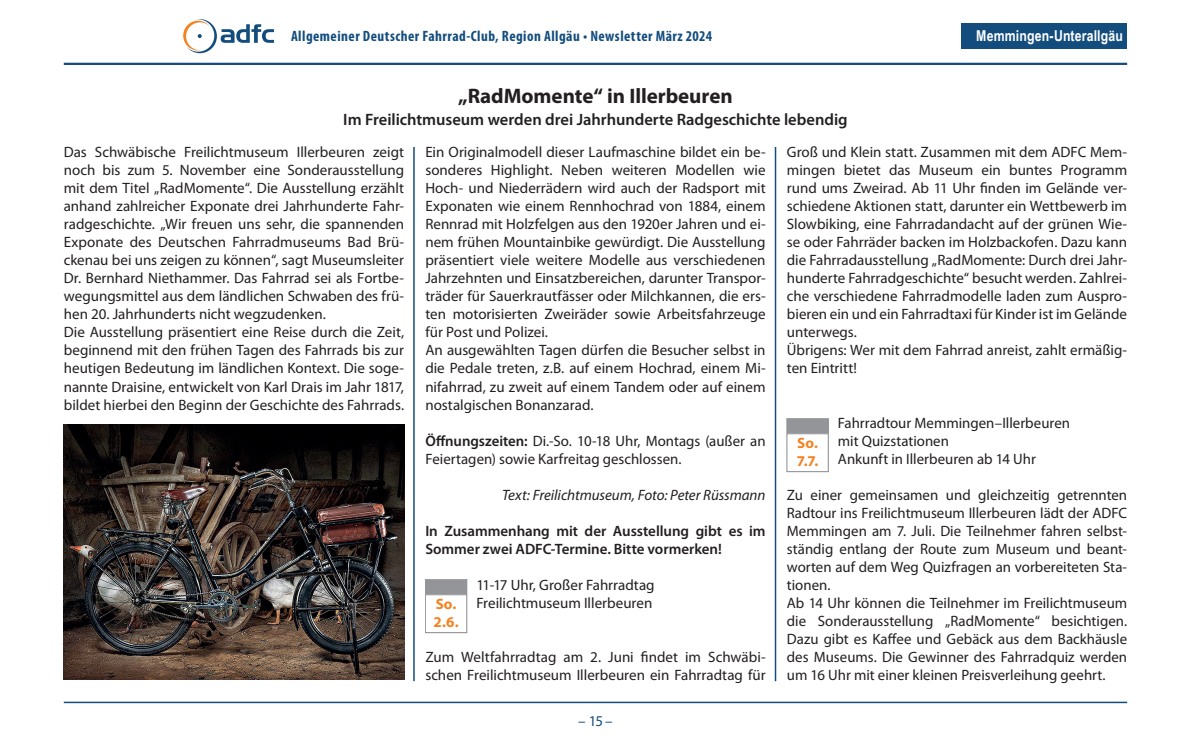
<style>
.page{position:relative;width:1191px;height:745px;background:#fff}
.page>*{position:absolute;margin:0;border:0;box-sizing:border-box;transform-origin:0 0}
.t1{font:700 21px "Myriad Pro";letter-spacing:-.005em;color:#231f20}
.t2{font:600 16.5px "Myriad Pro";color:#231f20}
.t3{font:15px/18px "Myriad Pro";color:#231f20}
.t4{font:600 15px/18px "Myriad Pro";letter-spacing:-.005em;color:#231f20}
.t5{font:700 condensed 15px "Myriad Pro";letter-spacing:.03em;color:#134d7e}
.t6{font:italic 15px "Myriad Pro";letter-spacing:-.005em;color:#231f20}
.t7{font:700 15px "Arial Narrow";letter-spacing:.01em;color:#fff}
.t8{font:700 15px/18px "Myriad Pro";color:#f58220}
.t9{font:15px "Myriad Pro";color:#134d7e}
.s1{font-weight:600}
</style>
<div class="page">
<hr style="left:64px;top:63px;width:1063px;height:2px;background:#134d7e">
<hr style="left:64px;top:701px;width:1063px;height:1px;background:#134d7e">
<svg style="left:183px;top:19px;width:91px;height:34px"></svg>
<hr style="left:413px;top:85px;width:2px;height:595px;background:#134d7e">
<hr style="left:774px;top:85px;width:2px;height:595px;background:#134d7e">
<div style="left:408px;top:78px;width:12px;height:69px;background:#fff"></div>
<div style="left:770px;top:78px;width:11px;height:69px;background:#fff"></div>
<img style="left:64px;top:424px;width:340px;height:255px">
<div style="left:425px;top:579px;width:42px;height:14px;background:#939598"></div>
<div style="left:425px;top:579px;width:42px;height:14px;border:1px solid #939598"></div>
<div style="left:425px;top:593px;width:42px;height:39px;border:1px solid #939598"></div>
<div style="left:787px;top:418px;width:41px;height:14px;background:#939598"></div>
<div style="left:787px;top:418px;width:42px;height:15px;border:1px solid #939598"></div>
<div style="left:787px;top:433px;width:42px;height:39px;border:1px solid #939598"></div>
<div style="left:961px;top:23px;width:166px;height:26px;background:#134d7e"></div>
<p class="t5" style="left:291px;top:27px;width:423px">Allgemeiner Deutscher Fahrrad-Club, Region Allgäu • Newsletter März 2024</p>
<h1 class="t1" style="left:458px;top:82px;width:276px">„RadMomente“ in Illerbeuren</h1>
<p class="t2" style="left:343px;top:109px;width:506px">Im Freilichtmuseum werden drei Jahrhunderte Radgeschichte lebendig</p>
<p class="t7" style="left:976px;top:24px;width:148px">Memmingen-Unterallgäu</p>
<p class="t3" style="left:64px;top:143px;width:342px">Das Schwäbische Freilichtmuseum Illerbeuren zeigt noch bis zum 5. November eine Sonderausstellung mit dem Titel „RadMomente“. Die Ausstellung erzählt anhand zahlreicher Exponate drei Jahrhunderte Fahr&shy;radgeschichte. „Wir freuen uns sehr, die spannenden Exponate des Deutschen Fahrradmuseums Bad Brü&shy;ckenau bei uns zeigen zu können“, sagt Museumsleiter Dr. Bernhard Niethammer. Das Fahrrad sei als Fortbe&shy;wegungsmittel aus dem ländlichen Schwaben des frü&shy;hen 20. Jahrhunderts nicht wegzudenken.<br>Die Ausstellung präsentiert eine Reise durch die Zeit, beginnend mit den frühen Tagen des Fahrrads bis zur heutigen Bedeutung im ländlichen Kontext. Die soge&shy;nannte Draisine, entwickelt von Karl Drais im Jahr 1817, bildet hierbei den Beginn der Geschichte des Fahrrads.</p>
<p class="t3" style="left:425px;top:143px;width:342px">Ein Originalmodell dieser Laufmaschine bildet ein be&shy;sonderes Highlight. Neben weiteren Modellen wie Hoch- und Niederrädern wird auch der Radsport mit Exponaten wie einem Rennhochrad von 1884, einem Rennrad mit Holzfelgen aus den 1920er Jahren und ei&shy;nem frühen Mountainbike gewürdigt. Die Ausstellung präsentiert viele weitere Modelle aus verschiedenen Jahrzehnten und Einsatzbereichen, darunter Transpor&shy;träder für Sauerkrautfässer oder Milchkannen, die ers&shy;ten motorisierten Zweiräder sowie Arbeitsfahrzeuge für Post und Polizei.<br>An ausgewählten Tagen dürfen die Besucher selbst in die Pedale treten, z.B. auf einem Hochrad, einem Mi&shy;nifahrrad, zu zweit auf einem Tandem oder auf einem nostalgischen Bonanzarad.</p>
<p class="t3" style="left:425px;top:431px;width:342px"><span class="s1">Öffnungszeiten:</span> Di.-So. 10-18 Uhr, Montags (außer an<br>Feiertagen) sowie Karfreitag geschlossen.</p>
<p class="t6" style="left:502px;top:485px;width:265px">Text: Freilichtmuseum, Foto: Peter Rüssmann</p>
<p class="t4" style="left:425px;top:521px;width:342px">In Zusammenhang mit der Ausstellung gibt es im<br>Sommer zwei ADFC-Termine. Bitte vormerken!</p>
<p class="t3" style="left:476px;top:575px;width:180px">11-17 Uhr, Großer Fahrradtag<br>Freilichtmuseum Illerbeuren</p>
<p class="t8" style="left:433px;top:593px;width:26px">So.<br>2.6.</p>
<p class="t3" style="left:425px;top:647px;width:342px">Zum Weltfahrradtag am 2. Juni findet im Schwäbi&shy;schen Freilichtmuseum Illerbeuren ein Fahrradtag für</p>
<p class="t9" style="left:578px;top:711px;width:36px">– 15–</p>
<p class="t3" style="left:787px;top:143px;width:342px">Groß und Klein statt. Zusammen mit dem ADFC Mem&shy;mingen bietet das Museum ein buntes Programm rund ums Zweirad. Ab 11 Uhr finden im Gelände ver&shy;schiedene Aktionen statt, darunter ein Wettbewerb im Slowbiking, eine Fahrradandacht auf der grünen Wie&shy;se oder Fahrräder backen im Holzbackofen. Dazu kann die Fahrradausstellung „RadMomente: Durch drei Jahr&shy;hunderte Fahrradgeschichte“ besucht werden. Zahlrei&shy;che verschiedene Fahrradmodelle laden zum Auspro&shy;bieren ein und ein Fahrradtaxi für Kinder ist im Gelände unterwegs.<br>Übrigens: Wer mit dem Fahrrad anreist, zahlt ermäßig&shy;ten Eintritt!</p>
<p class="t3" style="left:838px;top:413px;width:234px">Fahrradtour Memmingen–Illerbeuren mit Quizstationen<br>Ankunft in Illerbeuren ab 14 Uhr</p>
<p class="t3" style="left:787px;top:485px;width:342px">Zu einer gemeinsamen und gleichzeitig getrennten Radtour ins Freilichtmuseum Illerbeuren lädt der ADFC Memmingen am 7. Juli. Die Teilnehmer fahren selbst&shy;ständig entlang der Route zum Museum und beant&shy;worten auf dem Weg Quizfragen an vorbereiteten Sta&shy;tionen.<br>Ab 14 Uhr können die Teilnehmer im Freilichtmuseum die Sonderausstellung „RadMomente“ besichtigen.<br>Dazu gibt es Kaffee und Gebäck aus dem Backhäusle des Museums. Die Gewinner des Fahrradquiz werden um 16 Uhr mit einer kleinen Preisverleihung geehrt.</p>
<p class="t8" style="left:796px;top:433px;width:23px">So.<br>7.7.</p>
</div>
